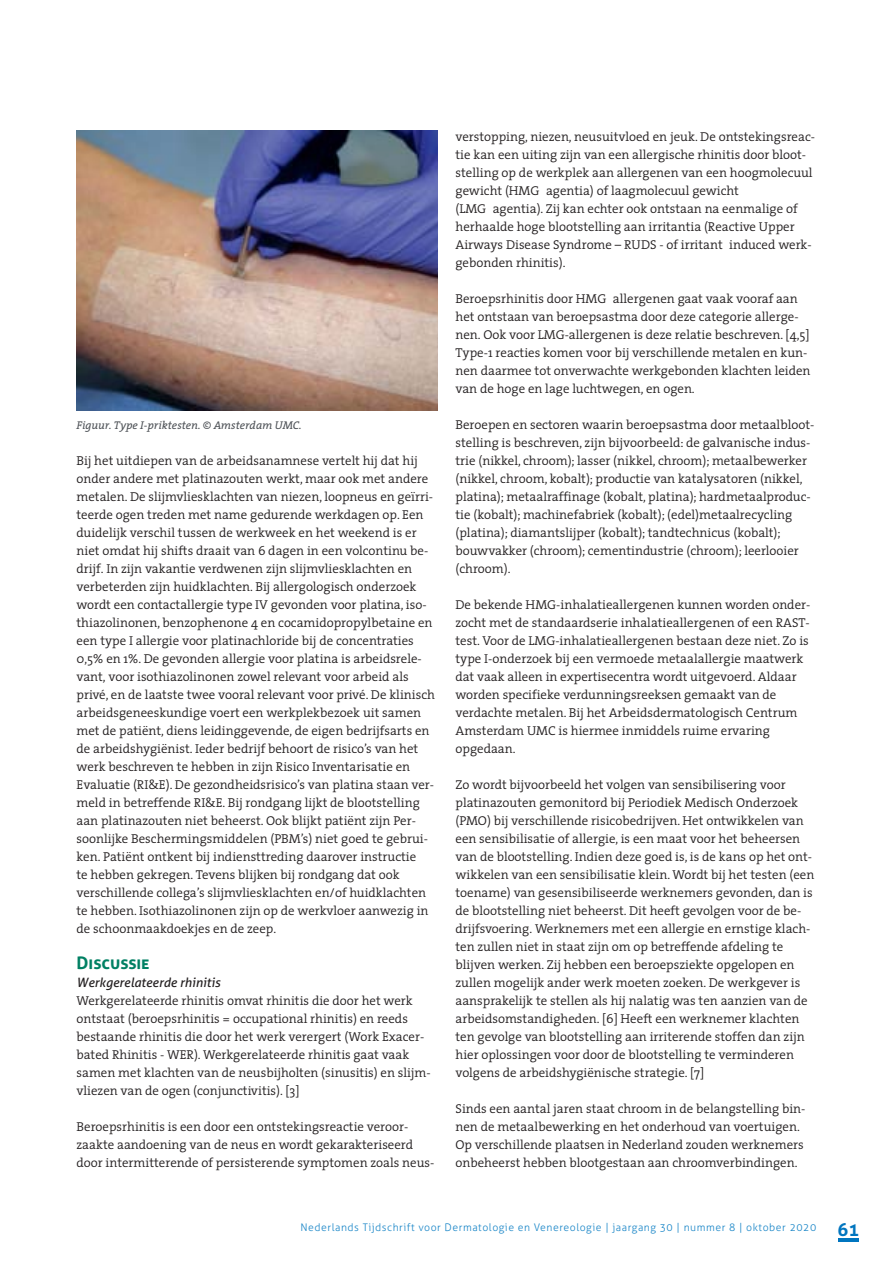
<style>
.page{position:relative;width:893px;height:1263px;background:#fff}
.page>*{position:absolute;margin:0;border:0;box-sizing:border-box;transform-origin:0 0}
.t1{font:700 17.25px "Aller";color:#008063}
.t2{font:300 12.9px/18px "The Serif";color:#231f20}
.t3{font:italic 12.9px "Aller";color:#231f20}
.t4{font:italic 11.25px "The Serif";color:#4d5156}
.t5{font:300 10.5px "Aller";letter-spacing:.05em;color:#1c87c8}
.s1{font-weight:700;font-size:18px;color:#0075bf}
</style>
<div class="page">
<hr style="left:838px;top:1238px;width:21px;height:3px;background:#0075bf">
<img style="left:77px;top:131px;width:360px;height:279px">
<p class="t4" style="left:77px;top:421px;width:227px">Figuur. Type I-priktesten. © Amsterdam UMC.</p>
<p class="t2" style="left:77px;top:453px;width:360px">Bij het uitdiepen van de arbeidsanamnese vertelt hij dat hij onder andere met platinazouten werkt, maar ook met andere metalen. De slijmvliesklachten van niezen, loopneus en geïrri&shy;teerde ogen treden met name gedurende werkdagen op. Een duidelijk verschil tussen de werkweek en het weekend is er niet omdat hij shifts draait van 6 dagen in een volcontinu be&shy;drijf. In zijn vakantie verdwenen zijn slijmvliesklachten en verbeterden zijn huidklachten. Bij allergologisch onderzoek wordt een contactallergie type IV gevonden voor platina, iso&shy;thiazolinonen, benzophenone 4 en cocamidopropylbetaine en een type I allergie voor platinachloride bij de concentraties 0,5% en 1%. De gevonden allergie voor platina is arbeidsrele&shy;vant, voor isothiazolinonen zowel relevant voor arbeid als privé, en de laatste twee vooral relevant voor privé. De klinisch arbeidsgeneeskundige voert een werkplekbezoek uit samen met de patiënt, diens leidinggevende, de eigen bedrijfsarts en de arbeidshygiënist. Ieder bedrijf behoort de risico’s van het werk beschreven te hebben in zijn Risico Inventarisatie en Evaluatie (RI&amp;E). De gezondheidsrisico’s van platina staan ver&shy;meld in betreffende RI&amp;E. Bij rondgang lijkt de blootstelling aan platinazouten niet beheerst. Ook blijkt patiënt zijn Per&shy;soonlijke Beschermingsmiddelen (PBM’s) niet goed te gebrui&shy;ken. Patiënt ontkent bij indiensttreding daarover instructie<br>te hebben gekregen. Tevens blijken bij rondgang dat ook verschillende collega’s slijmvliesklachten en/of huidklachten te hebben. Isothiazolinonen zijn op de werkvloer aanwezig in de schoonmaakdoekjes en de zeep.</p>
<h1 class="t1" style="left:77px;top:956px;width:74px">Discussie</h1>
<p class="t3" style="left:77px;top:978px;width:145px">Werkgerelateerde rhinitis</p>
<p class="t2" style="left:77px;top:993px;width:356px">Werkgerelateerde rhinitis omvat rhinitis die door het werk ontstaat (beroepsrhinitis = occupational rhinitis) en reeds bestaande rhinitis die door het werk verergert (Work Exacer&shy;bated Rhinitis - WER). Werkgerelateerde rhinitis gaat vaak samen met klachten van de neusbijholten (sinusitis) en slijm&shy;vliezen van de ogen (conjunctivitis). [3]</p>
<p class="t2" style="left:77px;top:1119px;width:359px">Beroepsrhinitis is een door een ontstekingsreactie veroor&shy;zaakte aandoening van de neus en wordt gekarakteriseerd door intermitterende of persisterende symptomen zoals neus-</p>
<p class="t2" style="left:455px;top:129px;width:361px">verstopping, niezen, neusuitvloed en jeuk. De ontstekingsreac&shy;tie kan een uiting zijn van een allergische rhinitis door bloot&shy;stelling op de werkplek aan allergenen van een hoogmolecuul gewicht (HMG agentia) of laagmolecuul gewicht<br>(LMG agentia). Zij kan echter ook ontstaan na eenmalige of herhaalde hoge blootstelling aan irritantia (Reactive Upper Airways Disease Syndrome – RUDS - of irritant induced werk&shy;gebonden rhinitis).</p>
<p class="t2" style="left:455px;top:291px;width:357px">Beroepsrhinitis door HMG allergenen gaat vaak vooraf aan het ontstaan van beroepsastma door deze categorie allerge&shy;nen. Ook voor LMG-allergenen is deze relatie beschreven. [4,5] Type-1 reacties komen voor bij verschillende metalen en kun&shy;nen daarmee tot onverwachte werkgebonden klachten leiden van de hoge en lage luchtwegen, en ogen.</p>
<p class="t2" style="left:455px;top:417px;width:360px">Beroepen en sectoren waarin beroepsastma door metaalbloot&shy;stelling is beschreven, zijn bijvoorbeeld: de galvanische indus&shy;trie (nikkel, chroom); lasser (nikkel, chroom); metaalbewerker (nikkel, chroom, kobalt); productie van katalysatoren (nikkel, platina); metaalraffinage (kobalt, platina); hardmetaalproduc&shy;tie (kobalt); machinefabriek (kobalt); (edel)metaalrecycling (platina); diamantslijper (kobalt); tandtechnicus (kobalt); bouwvakker (chroom); cementindustrie (chroom); leerlooier (chroom).</p>
<p class="t2" style="left:455px;top:597px;width:356px">De bekende HMG-inhalatieallergenen kunnen worden onder&shy;zocht met de standaardserie inhalatieallergenen of een RAST&shy;test. Voor de LMG-inhalatieallergenen bestaan deze niet. Zo is type I-onderzoek bij een vermoede metaalallergie maatwerk dat vaak alleen in expertisecentra wordt uitgevoerd. Aldaar worden specifieke verdunningsreeksen gemaakt van de verdachte metalen. Bij het Arbeidsdermatologisch Centrum Amsterdam UMC is hiermee inmiddels ruime ervaring opgedaan.</p>
<p class="t2" style="left:455px;top:777px;width:360px">Zo wordt bijvoorbeeld het volgen van sensibilisering voor platinazouten gemonitord bij Periodiek Medisch Onderzoek (PMO) bij verschillende risicobedrijven. Het ontwikkelen van een sensibilisatie of allergie, is een maat voor het beheersen van de blootstelling. Indien deze goed is, is de kans op het ont&shy;wikkelen van een sensibilisatie klein. Wordt bij het testen (een toename) van gesensibiliseerde werknemers gevonden, dan is de blootstelling niet beheerst. Dit heeft gevolgen voor de be&shy;drijfsvoering. Werknemers met een allergie en ernstige klach&shy;ten zullen niet in staat zijn om op betreffende afdeling te blijven werken. Zij hebben een beroepsziekte opgelopen en zullen mogelijk ander werk moeten zoeken. De werkgever is aansprakelijk te stellen als hij nalatig was ten aanzien van de arbeidsomstandigheden. [6] Heeft een werknemer klachten ten gevolge van blootstelling aan irriterende stoffen dan zijn hier oplossingen voor door de blootstelling te verminderen volgens de arbeidshygiënische strategie. [7]</p>
<p class="t2" style="left:455px;top:1101px;width:351px">Sinds een aantal jaren staat chroom in de belangstelling bin&shy;nen de metaalbewerking en het onderhoud van voertuigen.<br>Op verschillende plaatsen in Nederland zouden werknemers onbeheerst hebben blootgestaan aan chroomverbindingen.</p>
<p class="t5" style="left:300px;top:1223px;width:560px">Nederlands Tijdschrift voor Dermatologie en Venereologie | jaargang 30 | nummer 8 | oktober 2020 <span class="s1">61</span></p>
</div>
